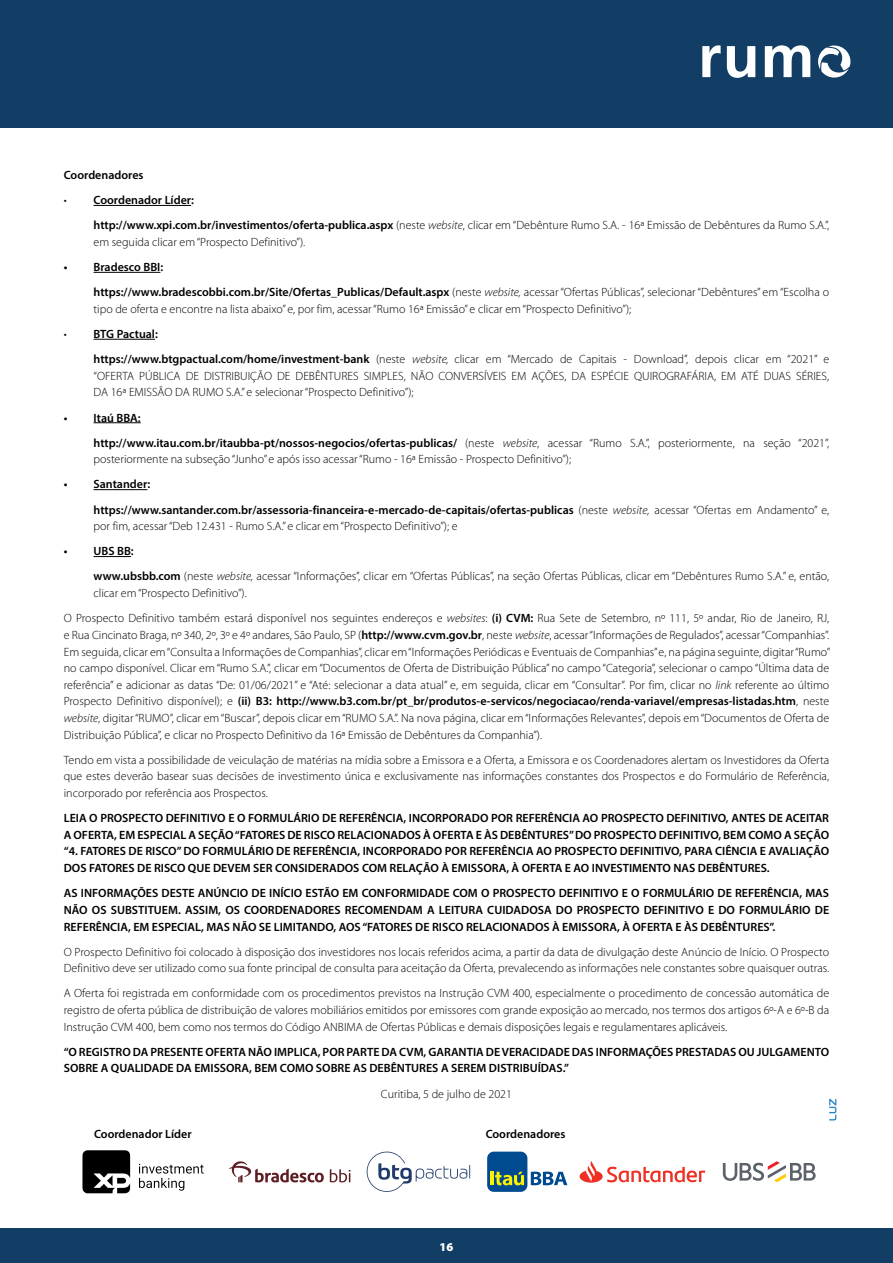
<style>
.page{position:relative;width:893px;height:1263px;background:#fff}
.page>*{position:absolute;margin:0;border:0;box-sizing:border-box;transform-origin:0 0}
.t1{font:300 12px/16.6px "Myriad Pro";color:#000}
.t2{font:600 12px/16.6px "Myriad Pro";color:#000}
.t3{font:900 12px "Myriad Pro";color:#fff}
.s1{font-weight:300}
.s2{font-weight:300;font-style:italic}
.s3{font-weight:600}
.s4{font-style:italic}
</style>
<div class="page">
<div style="left:0;top:0;width:893px;height:128px;background:#123d64"></div>
<div style="left:0;top:1229px;width:893px;height:34px;background:#123d64"></div>
<svg style="left:702px;top:45px;width:19px;height:32px"></svg>
<svg style="left:727px;top:46px;width:28px;height:32px"></svg>
<svg style="left:765px;top:45px;width:45px;height:32px"></svg>
<svg style="left:818px;top:46px;width:32px;height:32px"></svg>
<hr style="left:94px;top:205px;width:97px;height:1px;background:#000">
<hr style="left:94px;top:272px;width:66px;height:1px;background:#000">
<hr style="left:94px;top:339px;width:61px;height:1px;background:#000">
<hr style="left:94px;top:422px;width:47px;height:1px;background:#000">
<hr style="left:94px;top:489px;width:53px;height:1px;background:#000">
<hr style="left:94px;top:556px;width:37px;height:1px;background:#000">
<svg style="left:82px;top:1150px;width:48px;height:43px;background:#343434"></svg>
<svg style="left:139px;top:1164px;width:65px;height:27px"></svg>
<svg style="left:229px;top:1161px;width:95px;height:21px"></svg>
<svg style="left:330px;top:1169px;width:20px;height:13px"></svg>
<svg style="left:367px;top:1151px;width:103px;height:41px"></svg>
<svg style="left:531px;top:1171px;width:36px;height:14px"></svg>
<div style="left:487px;top:1151px;width:40px;height:41px;background:#004a8f;border-radius:7px"></div>
<svg style="left:495px;top:1172px;width:29px;height:13px"></svg>
<hr style="left:490px;top:1172px;width:4px;height:13px;background:#fff200">
<svg style="left:580px;top:1161px;width:125px;height:22px"></svg>
<svg style="left:723px;top:1161px;width:93px;height:21px"></svg>
<svg style="left:829px;top:1099px;width:7px;height:21px"></svg>
<p class="t2" style="left:64px;top:166px;width:81px">Coordenadores</p>
<p class="t2" style="left:94px;top:187px;width:737px;line-height:25.2px;text-indent:-30px"><span class="s1">•</span> Coordenador Líder:<br>http://www.xpi.com.br/investimentos/oferta-publica.aspx <span class="s1">(neste</span> <span class="s2">website</span><span class="s1">, clicar em “Debênture Rumo S.A. - 16ª Emissão de Debêntures da Rumo S.A.”,</span></p>
<p class="t1" style="left:94px;top:234px;width:213px">em seguida clicar em “Prospecto Definitivo”).</p>
<p class="t2" style="left:94px;top:254px;width:737px;line-height:25.2px;text-indent:-30px">• Bradesco BBI:<br>https://www.bradescobbi.com.br/Site/Ofertas_Publicas/Default.aspx <span class="s1">(neste</span> <span class="s2">website,</span> <span class="s1">acessar “Ofertas Públicas”, selecionar “Debêntures” em “Escolha o</span></p>
<p class="t1" style="left:94px;top:301px;width:539px">tipo de oferta e encontre na lista abaixo” e, por fim, acessar “Rumo 16ª Emissão” e clicar em “Prospecto Definitivo”);</p>
<p class="t1" style="left:94px;top:322px;width:737px;line-height:25.2px;text-indent:-30px">• <span class="s3">BTG Pactual:<br>https://www.btgpactual.com/home/investment-bank</span> (neste <span class="s4">website,</span> clicar em “Mercado de Capitais - Download”, depois clicar em “2021” e</p>
<p class="t1" style="left:94px;top:368px;width:737px">“OFERTA PÚBLICA DE DISTRIBUIÇÃO DE DEBÊNTURES SIMPLES, NÃO CONVERSÍVEIS EM AÇÕES, DA ESPÉCIE QUIROGRAFÁRIA, EM ATÉ DUAS SÉRIES,<br>DA 16ª EMISSÃO DA RUMO S.A.” e selecionar “Prospecto Definitivo”);</p>
<p class="t2" style="left:94px;top:405px;width:737px;line-height:25.2px;text-indent:-30px">• Itaú BBA:<br>http://www.itau.com.br/itaubba-pt/nossos-negocios/ofertas-publicas/ <span class="s1">(neste</span> <span class="s2">website</span><span class="s1">, acessar “Rumo S.A.”, posteriormente, na seção “2021”,</span></p>
<p class="t1" style="left:94px;top:451px;width:479px">posteriormente na subseção “Junho” e após isso acessar “Rumo - 16ª Emissão - Prospecto Definitivo”);</p>
<p class="t2" style="left:94px;top:471px;width:737px;line-height:25.2px;text-indent:-30px">• Santander:<br>https://www.santander.com.br/assessoria-financeira-e-mercado-de-capitais/ofertas-publicas <span class="s1">(neste</span> <span class="s2">website,</span> <span class="s1">acessar “Ofertas em Andamento” e,</span></p>
<p class="t1" style="left:94px;top:518px;width:366px">por fim, acessar “Deb 12.431 - Rumo S.A.” e clicar em “Prospecto Definitivo”); e</p>
<p class="t1" style="left:94px;top:539px;width:737px;line-height:25.2px;text-indent:-30px"><span class="s3">• UBS BB:<br>www.ubsbb.com</span> (neste <span class="s4">website,</span> acessar “Informações”, clicar em “Ofertas Públicas”, na seção Ofertas Públicas, clicar em “Debêntures Rumo S.A.” e, então,</p>
<p class="t1" style="left:64px;top:581px;width:767px;line-height:25.2px;text-indent:30px">clicar em “Prospecto Definitivo”).<br>O Prospecto Definitivo também estará disponível nos seguintes endereços e <span class="s4">websites</span>: <span class="s3">(i) CVM:</span> Rua Sete de Setembro, nº 111, 5º andar, Rio de Janeiro, RJ,</p>
<p class="t1" style="left:64px;top:627px;width:768px;text-align:justify">e Rua Cincinato Braga, nº 340, 2º, 3º e 4º andares, São Paulo, SP (<span class="s3">http://www.cvm.gov.br</span>, neste <span class="s4">website</span>, acessar “Informações de Regulados”, acessar “Companhias”.<br>Em seguida, clicar em “Consulta a Informações de Companhias”, clicar em “Informações Periódicas e Eventuais de Companhias” e, na página seguinte, digitar “Rumo” no campo disponível. Clicar em “Rumo S.A.”, clicar em “Documentos de Oferta de Distribuição Pública” no campo “Categoria”, selecionar o campo “Última data de referência” e adicionar as datas “De: 01/06/2021” e “Até: selecionar a data atual” e, em seguida, clicar em “Consultar”. Por fim, clicar no <span class="s4">link</span> referente ao último Prospecto Definitivo disponível); e <span class="s3">(ii) B3: http://www.b3.com.br/pt_br/produtos-e-servicos/negociacao/renda-variavel/empresas-listadas.htm</span>, neste <span class="s4">website</span>, digitar “RUMO”, clicar em “Buscar”, depois clicar em “RUMO S.A.”. Na nova página, clicar em “Informações Relevantes”, depois em “Documentos de Oferta de Distribuição Pública”, e clicar no Prospecto Definitivo da 16ª Emissão de Debêntures da Companhia”).</p>
<p class="t1" style="left:64px;top:752px;width:767px;text-align:justify">Tendo em vista a possibilidade de veiculação de matérias na mídia sobre a Emissora e a Oferta, a Emissora e os Coordenadores alertam os Investidores da Oferta que estes deverão basear suas decisões de investimento única e exclusivamente nas informações constantes dos Prospectos e do Formulário de Referência, incorporado por referência aos Prospectos.</p>
<p class="t2" style="left:64px;top:809px;width:767px;text-align:justify">LEIA O PROSPECTO DEFINITIVO E O FORMULÁRIO DE REFERÊNCIA, INCORPORADO POR REFERÊNCIA AO PROSPECTO DEFINITIVO, ANTES DE ACEITAR A OFERTA, EM ESPECIAL A SEÇÃO “FATORES DE RISCO RELACIONADOS À OFERTA E ÀS DEBÊNTURES” DO PROSPECTO DEFINITIVO, BEM COMO A SEÇÃO “4. FATORES DE RISCO” DO FORMULÁRIO DE REFERÊNCIA, INCORPORADO POR REFERÊNCIA AO PROSPECTO DEFINITIVO, PARA CIÊNCIA E AVALIAÇÃO DOS FATORES DE RISCO QUE DEVEM SER CONSIDERADOS COM RELAÇÃO À EMISSORA, À OFERTA E AO INVESTIMENTO NAS DEBÊNTURES.</p>
<p class="t2" style="left:64px;top:884px;width:767px;text-align:justify">AS INFORMAÇÕES DESTE ANÚNCIO DE INÍCIO ESTÃO EM CONFORMIDADE COM O PROSPECTO DEFINITIVO E O FORMULÁRIO DE REFERÊNCIA, MAS NÃO OS SUBSTITUEM. ASSIM, OS COORDENADORES RECOMENDAM A LEITURA CUIDADOSA DO PROSPECTO DEFINITIVO E DO FORMULÁRIO DE REFERÊNCIA, EM ESPECIAL, MAS NÃO SE LIMITANDO, AOS “FATORES DE RISCO RELACIONADOS À EMISSORA, À OFERTA E ÀS DEBÊNTURES”.</p>
<p class="t1" style="left:64px;top:943px;width:767px">O Prospecto Definitivo foi colocado à disposição dos investidores nos locais referidos acima, a partir da data de divulgação deste Anúncio de Início. O Prospecto<br>Definitivo deve ser utilizado como sua fonte principal de consulta para aceitação da Oferta, prevalecendo as informações nele constantes sobre quaisquer outras.</p>
<p class="t1" style="left:64px;top:985px;width:767px;text-align:justify">A Oferta foi registrada em conformidade com os procedimentos previstos na Instrução CVM 400, especialmente o procedimento de concessão automática de registro de oferta pública de distribuição de valores mobiliários emitidos por emissores com grande exposição ao mercado, nos termos dos artigos 6º-A e 6º-B da Instrução CVM 400, bem como nos termos do Código ANBIMA de Ofertas Públicas e demais disposições legais e regulamentares aplicáveis.</p>
<p class="t2" style="left:64px;top:1043px;width:767px">“O REGISTRO DA PRESENTE OFERTA NÃO IMPLICA, POR PARTE DA CVM, GARANTIA DE VERACIDADE DAS INFORMAÇÕES PRESTADAS OU JULGAMENTO<br>SOBRE A QUALIDADE DA EMISSORA, BEM COMO SOBRE AS DEBÊNTURES A SEREM DISTRIBUÍDAS.”</p>
<p class="t1" style="left:381px;top:1085px;width:133px">Curitiba, 5 de julho de 2021</p>
<p class="t2" style="left:94px;top:1126px;width:99px">Coordenador Líder</p>
<p class="t2" style="left:486px;top:1126px;width:81px">Coordenadores</p>
<p class="t3" style="left:440px;top:1240px;width:15px">16</p>
</div>
